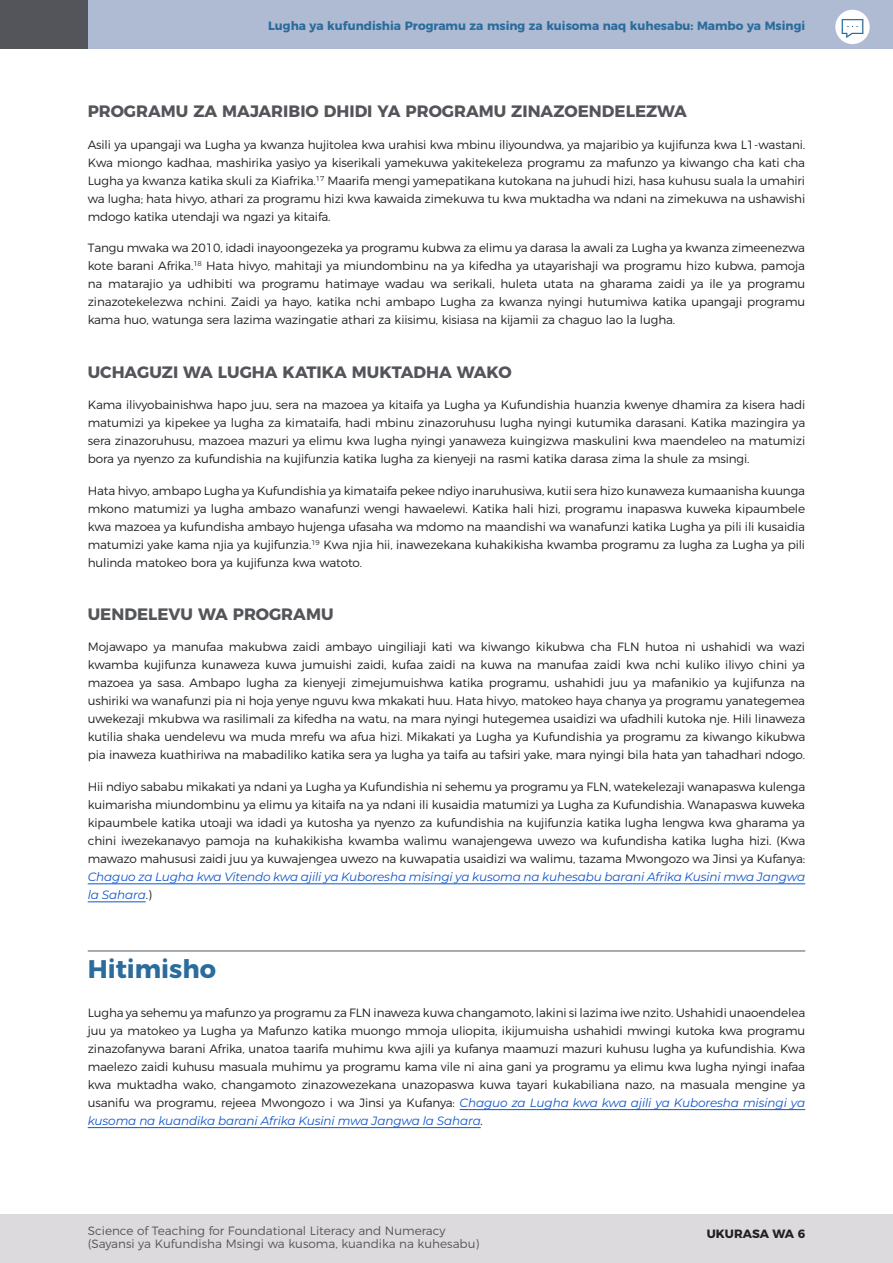
<style>
.page{position:relative;width:893px;height:1263px;background:#fff}
.page>*{position:absolute;margin:0;border:0;box-sizing:border-box;transform-origin:0 0}
.Heading1__rule{font:700 25.5px "Montserrat";color:#2a6c9c}
.Heading2__rule{font:700 16.5px "Montserrat";color:#54555a}
.Body{font:300 12px/18px "Montserrat";letter-spacing:-.01em;color:#231f20;text-align:justify}
.t1{font:300 12px "Montserrat";color:#54555a}
.t2{font:700 12px "Montserrat";color:#2a6c9c}
.t3{font:700 12px "Montserrat";color:#231f20}
.s1{font-weight:400;font-style:italic;color:#15c}
.s2{font-weight:400;font-style:italic}
</style>
<div class="page">
<div style="left:0;top:0;width:893px;height:49px;background:#afbbd3"></div>
<div style="left:0;top:0;width:88px;height:49px;background:#54555a"></div>
<div style="left:0;top:1214px;width:893px;height:49px;background:#dcdadc"></div>
<div style="left:835px;top:10px;width:35px;height:34px;background:#fff;border-radius:50%"></div>
<svg style="left:841px;top:19px;width:23px;height:19px"></svg>
<hr style="left:88px;top:883px;width:717px;height:1px;background:#15c">
<hr style="left:88px;top:901px;width:58px;height:1px;background:#15c">
<hr style="left:88px;top:950px;width:717px;height:1px;background:#54555a">
<hr style="left:460px;top:1109px;width:345px;height:1px;background:#15c">
<hr style="left:88px;top:1127px;width:393px;height:1px;background:#15c">
<p class="t2" style="left:268px;top:16px;width:539px">Lugha ya kufundishia Programu za msing za kuisoma naq kuhesabu: Mambo ya Msingi</p>
<p class="Heading2__rule" style="left:88px;top:98px;width:601px">PROGRAMU ZA MAJARIBIO DHIDI YA PROGRAMU ZINAZOENDELEZWA</p>
<p class="Body" style="left:88px;top:134px;width:719px">Asili ya upangaji wa Lugha ya kwanza hujitolea kwa urahisi kwa mbinu iliyoundwa, ya majaribio ya kujifunza kwa L1-wastani.<br>Kwa miongo kadhaa, mashirika yasiyo ya kiserikali yamekuwa yakitekeleza programu za mafunzo ya kiwango cha kati cha Lugha ya kwanza katika skuli za Kiafrika.<sup>17</sup> Maarifa mengi yamepatikana kutokana na juhudi hizi, hasa kuhusu suala la umahiri wa lugha; hata hivyo, athari za programu hizi kwa kawaida zimekuwa tu kwa muktadha wa ndani na zimekuwa na ushawishi mdogo katika utendaji wa ngazi ya kitaifa.</p>
<p class="Body" style="left:88px;top:238px;width:719px">Tangu mwaka wa 2010, idadi inayoongezeka ya programu kubwa za elimu ya darasa la awali za Lugha ya kwanza zimeenezwa kote barani Afrika.<sup>18</sup> Hata hivyo, mahitaji ya miundombinu na ya kifedha ya utayarishaji wa programu hizo kubwa, pamoja na matarajio ya udhibiti wa programu hatimaye wadau wa serikali, huleta utata na gharama zaidi ya ile ya programu zinazotekelezwa nchini. Zaidi ya hayo, katika nchi ambapo Lugha za kwanza nyingi hutumiwa katika upangaji programu kama huo, watunga sera lazima wazingatie athari za kiisimu, kisiasa na kijamii za chaguo lao la lugha.</p>
<p class="Heading2__rule" style="left:88px;top:358px;width:426px">UCHAGUZI WA LUGHA KATIKA MUKTADHA WAKO</p>
<p class="Body" style="left:88px;top:395px;width:719px">Kama ilivyobainishwa hapo juu, sera na mazoea ya kitaifa ya Lugha ya Kufundishia huanzia kwenye dhamira za kisera hadi matumizi ya kipekee ya lugha za kimataifa, hadi mbinu zinazoruhusu lugha nyingi kutumika darasani. Katika mazingira ya sera zinazoruhusu, mazoea mazuri ya elimu kwa lugha nyingi yanaweza kuingizwa maskulini kwa maendeleo na matumizi bora ya nyenzo za kufundishia na kujifunzia katika lugha za kienyeji na rasmi katika darasa zima la shule za msingi.</p>
<p class="Body" style="left:88px;top:480px;width:719px">Hata hivyo, ambapo Lugha ya Kufundishia ya kimataifa pekee ndiyo inaruhusiwa, kutii sera hizo kunaweza kumaanisha kuunga mkono matumizi ya lugha ambazo wanafunzi wengi hawaelewi. Katika hali hizi, programu inapaswa kuweka kipaumbele kwa mazoea ya kufundisha ambayo hujenga ufasaha wa mdomo na maandishi wa wanafunzi katika Lugha ya pili ili kusaidia matumizi yake kama njia ya kujifunzia.<sup>19</sup> Kwa njia hii, inawezekana kuhakikisha kwamba programu za lugha za Lugha ya pili hulinda matokeo bora ya kujifunza kwa watoto.</p>
<p class="Heading2__rule" style="left:88px;top:600px;width:247px">UENDELEVU WA PROGRAMU</p>
<p class="Body" style="left:88px;top:637px;width:719px">Mojawapo ya manufaa makubwa zaidi ambayo uingiliaji kati wa kiwango kikubwa cha FLN hutoa ni ushahidi wa wazi kwamba kujifunza kunaweza kuwa jumuishi zaidi, kufaa zaidi na kuwa na manufaa zaidi kwa nchi kuliko ilivyo chini ya mazoea ya sasa. Ambapo lugha za kienyeji zimejumuishwa katika programu, ushahidi juu ya mafanikio ya kujifunza na ushiriki wa wanafunzi pia ni hoja yenye nguvu kwa mkakati huu. Hata hivyo, matokeo haya chanya ya programu yanategemea uwekezaji mkubwa wa rasilimali za kifedha na watu, na mara nyingi hutegemea usaidizi wa ufadhili kutoka nje. Hili linaweza kutilia shaka uendelevu wa muda mrefu wa afua hizi. Mikakati ya Lugha ya Kufundishia ya programu za kiwango kikubwa pia inaweza kuathiriwa na mabadiliko katika sera ya lugha ya taifa au tafsiri yake, mara nyingi bila hata yan tahadhari ndogo.</p>
<p class="Body" style="left:88px;top:776px;width:719px">Hii ndiyo sababu mikakati ya ndani ya Lugha ya Kufundishia ni sehemu ya programu ya FLN, watekelezaji wanapaswa kulenga kuimarisha miundombinu ya elimu ya kitaifa na ya ndani ili kusaidia matumizi ya Lugha za Kufundishia. Wanapaswa kuweka kipaumbele katika utoaji wa idadi ya kutosha ya nyenzo za kufundishia na kujifunzia katika lugha lengwa kwa gharama ya chini iwezekanavyo pamoja na kuhakikisha kwamba walimu wanajengewa uwezo wa kufundisha katika lugha hizi. (Kwa mawazo mahususi zaidi juu ya kuwajengea uwezo na kuwapatia usaidizi wa walimu, tazama Mwongozo wa Jinsi ya Kufanya:<br><span class="s1">Chaguo za Lugha kwa Vitendo kwa ajili ya Kuboresha misingi ya kusoma na kuhesabu barani Afrika Kusini mwa Jangwa la Sahara</span>.)</p>
<p class="Heading1__rule" style="left:88px;top:948px;width:130px">Hitimisho</p>
<p class="Body" style="left:88px;top:1002px;width:719px">Lugha ya sehemu ya mafunzo ya programu za FLN inaweza kuwa changamoto, lakini si lazima iwe nzito. Ushahidi unaoendelea juu ya matokeo ya Lugha ya Mafunzo katika muongo mmoja uliopita, ikijumuisha ushahidi mwingi kutoka kwa programu zinazofanywa barani Afrika, unatoa taarifa muhimu kwa ajili ya kufanya maamuzi mazuri kuhusu lugha ya kufundishia. Kwa maelezo zaidi kuhusu masuala muhimu ya programu kama vile ni aina gani ya programu ya elimu kwa lugha nyingi inafaa kwa muktadha wako, changamoto zinazowezekana unazopaswa kuwa tayari kukabiliana nazo, na masuala mengine ya usanifu wa programu, rejeea Mwongozo i wa Jinsi ya Kufanya: <span class="s1">Chaguo za Lugha kwa kwa ajili ya Kuboresha misingi ya kusoma na kuandika barani Afrika Kusini mwa Jangwa la Sahara</span><span class="s2">.</span></p>
<p class="t1" style="left:88px;top:1221px;width:359px">Science of Teaching for Foundational Literacy and Numeracy</p>
<p class="t3" style="left:707px;top:1223px;width:100px">UKURASA WA 6</p>
<p class="t1" style="left:88px;top:1234px;width:393px">(Sayansi ya Kufundisha Msingi wa kusoma, kuandika na kuhesabu)</p>
</div>
